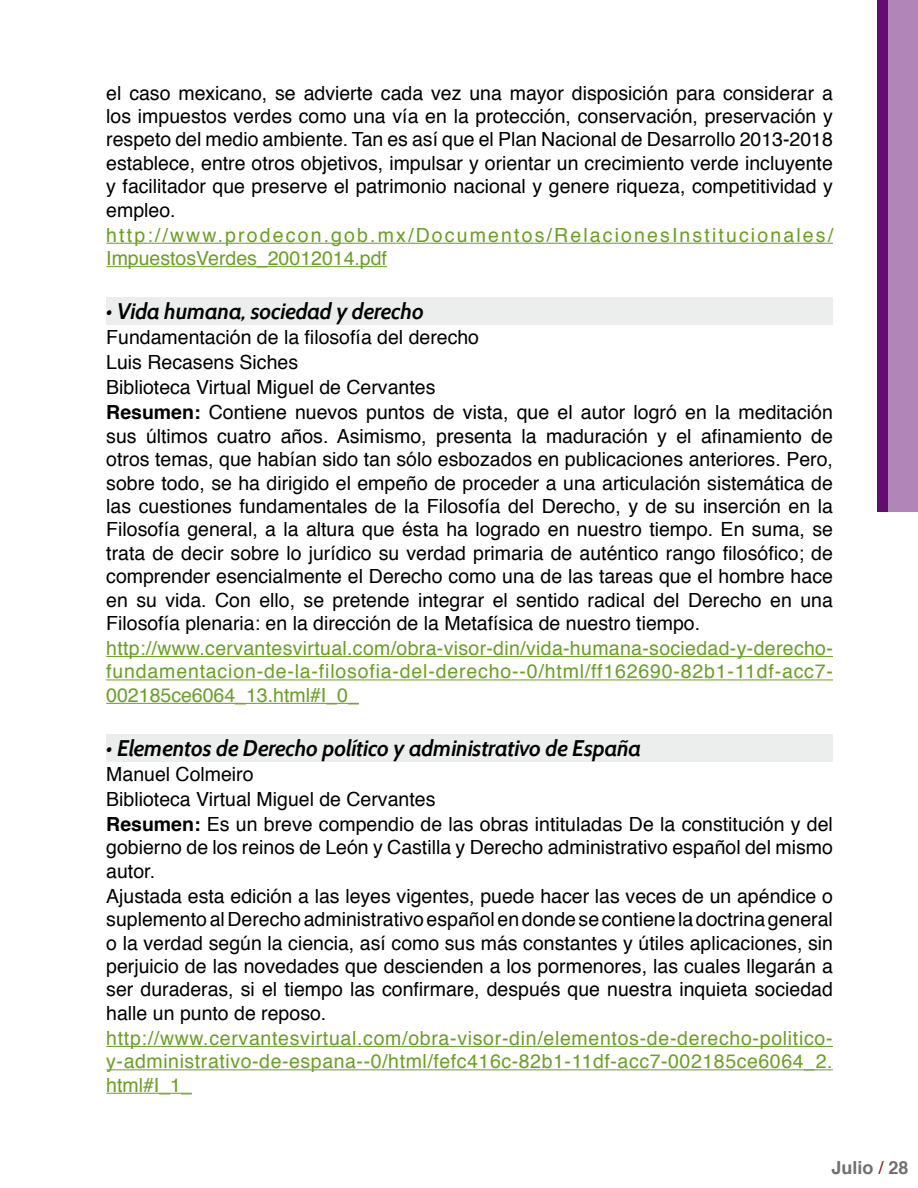
<style>
.page{position:relative;width:918px;height:1188px;background:#fff}
.page>*{position:absolute;margin:0;border:0;box-sizing:border-box;transform-origin:0 0}
.t1{font:italic 600 22.5px "Cabin";letter-spacing:-.02em;color:#000}
.t2{font:19.5px/23.9px "Helvetica";color:#000}
.t3{font:19.5px/23.4px "Helvetica";letter-spacing:.03em;color:#6b9f25;text-align:justify}
.t4{font:19.5px/23.4px "Helvetica";letter-spacing:.11em;color:#6b9f25}
.t5{font:700 18px "Helvetica";color:#707172}
.s1{font-weight:700}
.s2{font-weight:400;color:#8d141a}
</style>
<div class="page">
<hr style="left:106px;top:243px;width:727px;height:1px;background:#6b9f25">
<hr style="left:106px;top:266px;width:281px;height:1px;background:#6b9f25">
<div style="left:106px;top:297px;width:727px;height:28px;background:#eceded"></div>
<hr style="left:106px;top:656px;width:727px;height:1px;background:#6b9f25">
<hr style="left:106px;top:679px;width:727px;height:1px;background:#6b9f25">
<hr style="left:106px;top:703px;width:253px;height:1px;background:#6b9f25">
<div style="left:106px;top:734px;width:727px;height:27px;background:#eceded"></div>
<hr style="left:106px;top:1046px;width:727px;height:1px;background:#6b9f25">
<hr style="left:106px;top:1069px;width:727px;height:1px;background:#6b9f25">
<hr style="left:106px;top:1093px;width:86px;height:1px;background:#6b9f25">
<div style="left:888px;top:0;width:30px;height:512px;background:#b185b8"></div>
<div style="left:878px;top:0;width:10px;height:512px;background:#630c72"></div>
<p class="t2" style="left:106px;top:82px;width:728px;line-height:23.4px;text-align:justify">el caso mexicano, se advierte cada vez una mayor disposición para considerar a los impuestos verdes como una vía en la protección, conservación, preservación y respeto del medio ambiente. Tan es así que el Plan Nacional de Desarrollo 2013-2018 establece, entre otros objetivos, impulsar y orientar un crecimiento verde incluyente y facilitador que preserve el patrimonio nacional y genere riqueza, competitividad y empleo.</p>
<p class="t4" style="left:106px;top:224px;width:728px">http://www.prodecon.gob.mx/Documentos/RelacionesInstitucionales/<br>ImpuestosVerdes_20012014.pdf</p>
<p class="t1" style="left:106px;top:297px;width:319px">• Vida humana, sociedad y derecho</p>
<p class="t2" style="left:106px;top:326px;width:728px">Fundamentación de la filosofía del derecho<br>Luis Recasens Siches<br>Biblioteca Virtual Miguel de Cervantes<br><span class="s1">Resumen:</span> Contiene nuevos puntos de vista, que el autor logró en la meditación sus últimos cuatro años. Asimismo, presenta la maduración y el afinamiento de otros temas, que habían sido tan sólo esbozados en publicaciones anteriores. Pero, sobre todo, se ha dirigido el empeño de proceder a una articulación sistemática de las cuestiones fundamentales de la Filosofía del Derecho, y de su inserción en la Filosofía general, a la altura que ésta ha logrado en nuestro tiempo. En suma, se trata de decir sobre lo jurídico su verdad primaria de auténtico rango filosófico; de comprender esencialmente el Derecho como una de las tareas que el hombre hace en su vida. Con ello, se pretende integrar el sentido radical del Derecho en una Filosofía plenaria: en la dirección de la Metafísica de nuestro tiempo.</p>
<p class="t3" style="left:106px;top:637px;width:728px">http://www.cervantesvirtual.com/obra-visor-din/vida-humana-sociedad-y-derecho&shy;fundamentacion-de-la-filosofia-del-derecho--0/html/ff162690-82b1-11df-acc7- 002185ce6064_13.html#I_0_</p>
<p class="t1" style="left:106px;top:734px;width:537px">• Elementos de Derecho político y administrativo de España</p>
<p class="t2" style="left:106px;top:763px;width:728px">Manuel Colmeiro<br>Biblioteca Virtual Miguel de Cervantes<br><span class="s1">Resumen:</span> Es un breve compendio de las obras intituladas De la constitución y del gobierno de los reinos de León y Castilla y Derecho administrativo español del mismo autor.<br>Ajustada esta edición a las leyes vigentes, puede hacer las veces de un apéndice o suplemento al Derecho administrativo español en donde se contiene la doctrina general o la verdad según la ciencia, así como sus más constantes y útiles aplicaciones, sin perjuicio de las novedades que descienden a los pormenores, las cuales llegarán a ser duraderas, si el tiempo las confirmare, después que nuestra inquieta sociedad halle un punto de reposo.</p>
<p class="t3" style="left:106px;top:1027px;width:728px">http://www.cervantesvirtual.com/obra-visor-din/elementos-de-derecho-politico&shy;y-administrativo-de-espana--0/html/fefc416c-82b1-11df-acc7-002185ce6064_2. html#I_1_</p>
<p class="t5" style="left:832px;top:1153px;width:79px">Julio <span class="s2">/</span> 28</p>
</div>
